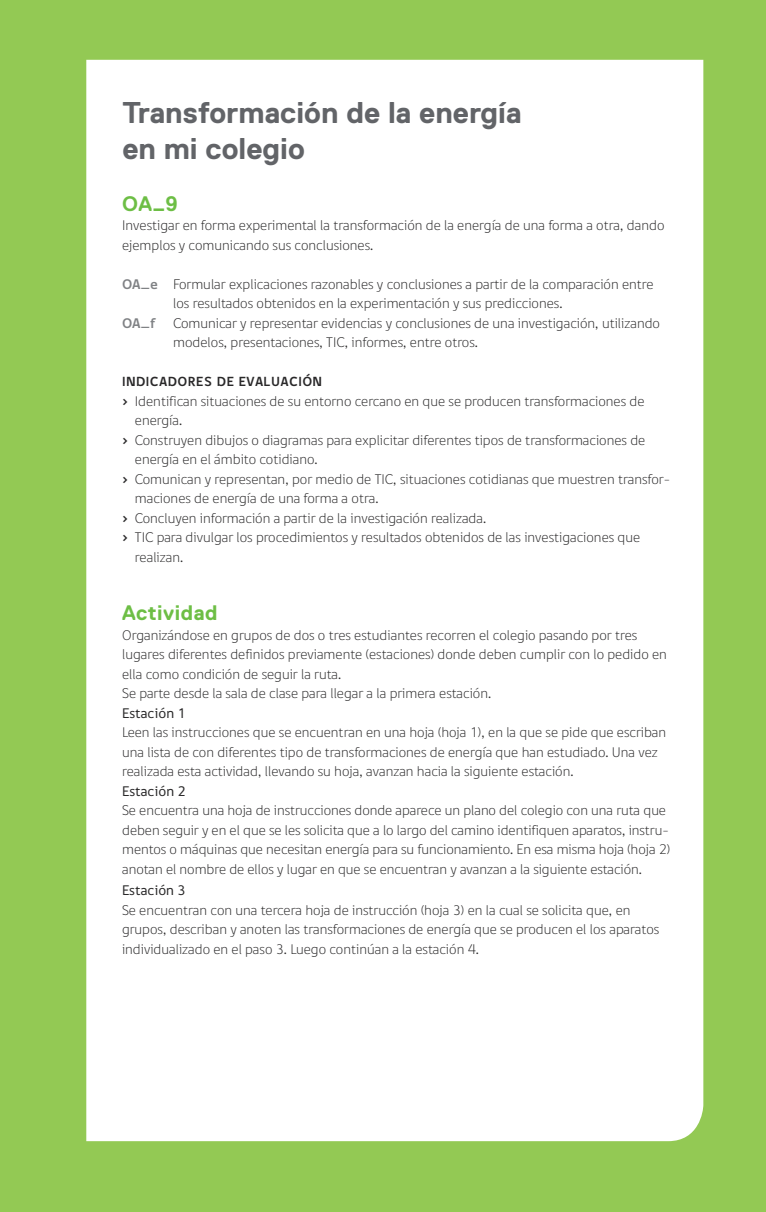
<style>
.page{position:relative;width:766px;height:1212px;background:#fff}
.page>*{position:absolute;margin:0;border:0;box-sizing:border-box;transform-origin:0 0}
.t1{font:700 30px/36px "Replica";color:#626468}
.t2{font:700 30px "Replica Std";color:#636567}
.t3{font:700 21px "Replica Std";letter-spacing:.025em;color:#6dbe45}
.t4{font:14.25px/19.5px "Dignathin";color:#292829}
.t5{font:14.25px "Digna";color:#292829}
.t6{font:700 13.5px "Digna SC";letter-spacing:.025em;color:#292829}
.s1{font-family:"Digna";font-weight:700;color:#808285}
.s2{font-family:"Digna Picto"}
</style>
<div class="page">
<div style="left:0;top:0;width:765px;height:1212px;background:#93c954"></div>
<div style="left:86px;top:60px;width:617px;height:1081px;background:#fff"></div>
<div style="left:117px;top:191px;width:566px;height:688px;background:#fff"></div>
<div style="left:109px;top:90px;width:571px;height:45px;background:#fff"></div>
<div style="left:116px;top:879px;width:559px;height:82px;background:#fff"></div>
<h1 class="t1" style="left:122px;top:95px;width:400px">Transformación de la energía en mi colegio</h1>
<h1 class="t2" style="left:122px;top:145px;width:137px">Ejemplo 4</h1>
<h2 class="t3" style="left:122px;top:192px;width:57px">OA_9</h2>
<p class="t4" style="left:122px;top:216px;width:543px">Investigar en forma experimental la transformación de la energía de una forma a otra, dando ejemplos y comunicando sus conclusiones.</p>
<p class="t4" style="left:122px;top:274px;width:533px"><span class="s1">OA_e</span> Formular explicaciones razonables y conclusiones a partir de la comparación entre</p>
<p class="t4" style="left:173px;top:294px;width:391px">los resultados obtenidos en la experimentación y sus predicciones.</p>
<p class="t4" style="left:122px;top:313px;width:539px"><span class="s1">OA_f</span> Comunicar y representar evidencias y conclusiones de una investigación, utilizando</p>
<p class="t4" style="left:173px;top:333px;width:306px">modelos, presentaciones, TIC, informes, entre otros.</p>
<p class="t6" style="left:122px;top:373px;width:201px">INDICADORES DE EVALUACIÓN</p>
<p class="t4" style="left:122px;top:391px;width:523px"><span class="s2">›</span> Identifican situaciones de su entorno cercano en que se producen transformaciones de</p>
<p class="t4" style="left:135px;top:411px;width:49px">energía.</p>
<p class="t4" style="left:122px;top:430px;width:524px"><span class="s2">›</span> Construyen dibujos o diagramas para explicitar diferentes tipos de transformaciones de</p>
<p class="t4" style="left:135px;top:450px;width:184px">energía en el ámbito cotidiano.</p>
<p class="t4" style="left:122px;top:469px;width:549px"><span class="s2">›</span> Comunican y representan, por medio de TIC, situaciones cotidianas que muestren transfor-</p>
<p class="t4" style="left:135px;top:489px;width:245px">maciones de energía de una forma a otra.</p>
<p class="t4" style="left:122px;top:508px;width:365px"><span class="s2">›</span> Concluyen información a partir de la investigación realizada.</p>
<p class="t4" style="left:122px;top:528px;width:519px"><span class="s2">›</span> TIC para divulgar los procedimientos y resultados obtenidos de las investigaciones que</p>
<p class="t4" style="left:135px;top:547px;width:50px">realizan.</p>
<h2 class="t3" style="left:122px;top:601px;width:97px">Actividad</h2>
<p class="t4" style="left:122px;top:625px;width:546px">Organizándose en grupos de dos o tres estudiantes recorren el colegio pasando por tres lugares diferentes definidos previamente (estaciones) donde deben cumplir con lo pedido en ella como condición de seguir la ruta.<br>Se parte desde la sala de clase para llegar a la primera estación.</p>
<p class="t5" style="left:122px;top:704px;width:65px">Estación 1</p>
<p class="t4" style="left:122px;top:723px;width:545px">Leen las instrucciones que se encuentran en una hoja (hoja 1), en la que se pide que escriban una lista de con diferentes tipo de transformaciones de energía que han estudiado. Una vez realizada esta actividad, llevando su hoja, avanzan hacia la siguiente estación.</p>
<p class="t5" style="left:122px;top:782px;width:65px">Estación 2</p>
<p class="t4" style="left:122px;top:801px;width:549px">Se encuentra una hoja de instrucciones donde aparece un plano del colegio con una ruta que deben seguir y en el que se les solicita que a lo largo del camino identifiquen aparatos, instru&shy;mentos o máquinas que necesitan energía para su funcionamiento. En esa misma hoja (hoja 2) anotan el nombre de ellos y lugar en que se encuentran y avanzan a la siguiente estación.</p>
<p class="t5" style="left:122px;top:882px;width:65px">Estación 3</p>
<p class="t4" style="left:122px;top:900px;width:538px">Se encuentran con una tercera hoja de instrucción (hoja 3) en la cual se solicita que, en grupos, describan y anoten las transformaciones de energía que se producen el los aparatos individualizado en el paso 3. Luego continúan a la estación 4.</p>
</div>
